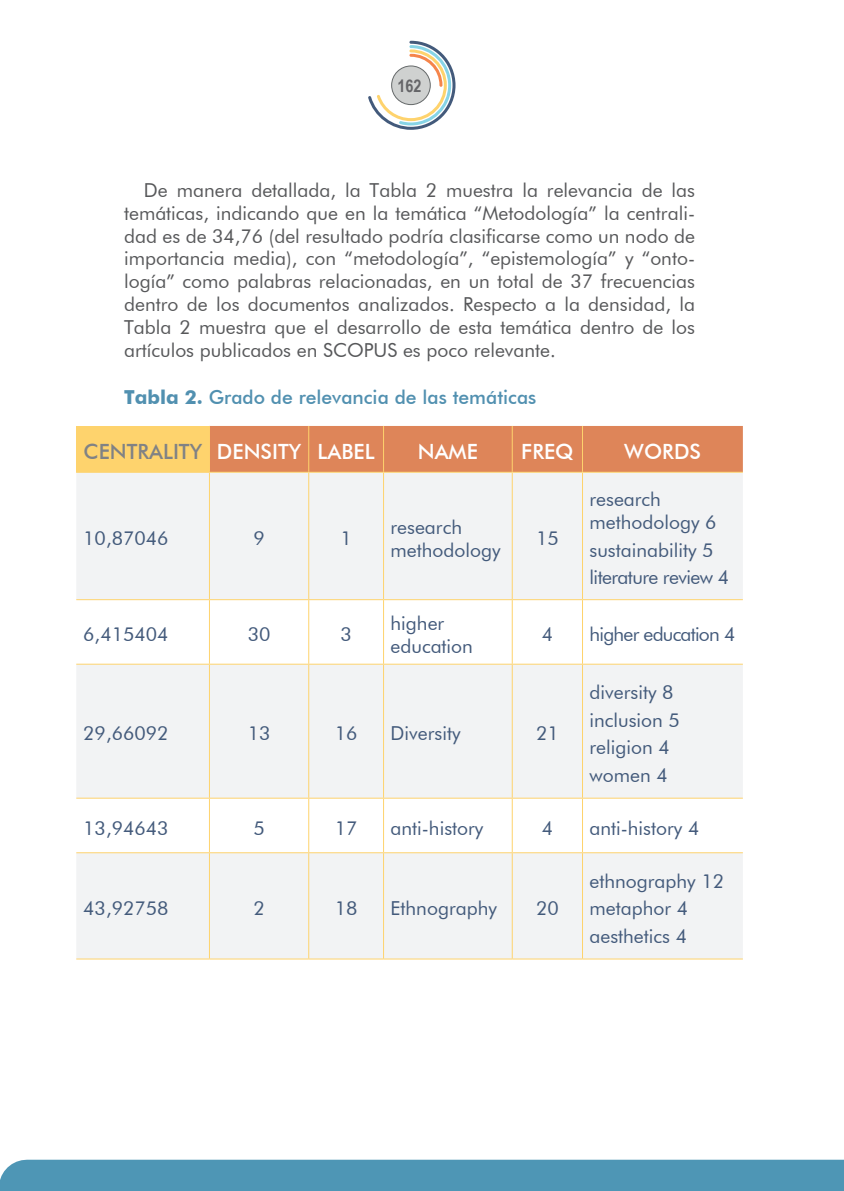
<style>
.page{position:relative;width:844px;height:1191px;background:#fff}
.page>*{position:absolute;margin:0;border:0;box-sizing:border-box;transform-origin:0 0}
.t1{font:500 21px "Futura BT";color:#fff}
.t2{font:19.25px/22.8px "Futura BT";color:#57585a;text-align:justify}
.t3{font:19.25px/27.7px "Futura BT";color:#435a7b}
.t4{font:500 19.25px "Futura BT";color:#5190b0}
.t5{font:19.25px/27.7px "Futura BT";letter-spacing:-.03em;color:#435a7b}
.t6{font:19.25px "Futura BT";letter-spacing:-.04em;color:#435a7b}
.t7{font:700 17.5px "Arial Narrow";color:#656568}
.s1{font-weight:700}
.s2{color:#808285}
</style>
<div class="page">
<svg style="left:368px;top:41px;width:87px;height:89px"></svg>
<div style="left:27px;top:1159px;width:816px;height:32px;background:#4e96b5"></div>
<div style="left:76px;top:426px;width:133px;height:46px;background:#fed36d"></div>
<div style="left:210px;top:426px;width:532px;height:46px;background:#de8559"></div>
<svg style="left:76px;top:473px;width:666px;height:485px;fill:#f2f3f4"></svg>
<hr style="left:209px;top:426px;width:1px;height:46px;background:#fed36d">
<hr style="left:308px;top:426px;width:1px;height:46px;background:#fed36d">
<hr style="left:383px;top:426px;width:1px;height:46px;background:#fed36d">
<hr style="left:511px;top:426px;width:1px;height:46px;background:#fed36d">
<hr style="left:582px;top:426px;width:1px;height:46px;background:#fed36d">
<hr style="left:76px;top:472px;width:133px;height:1px;background:#fed36d">
<hr style="left:209px;top:472px;width:100px;height:1px;background:#fed36d">
<hr style="left:209px;top:473px;width:1px;height:126px;background:#fed36d">
<hr style="left:309px;top:472px;width:74px;height:1px;background:#fed36d">
<hr style="left:308px;top:473px;width:1px;height:126px;background:#fed36d">
<hr style="left:383px;top:472px;width:129px;height:1px;background:#fed36d">
<hr style="left:383px;top:473px;width:1px;height:126px;background:#fed36d">
<hr style="left:512px;top:472px;width:70px;height:1px;background:#fed36d">
<hr style="left:511px;top:473px;width:1px;height:126px;background:#fed36d">
<hr style="left:582px;top:472px;width:160px;height:1px;background:#fed36d">
<hr style="left:582px;top:473px;width:1px;height:126px;background:#fed36d">
<hr style="left:76px;top:599px;width:133px;height:1px;background:#fed36d">
<hr style="left:209px;top:599px;width:100px;height:1px;background:#fed36d">
<hr style="left:209px;top:600px;width:1px;height:64px;background:#fed36d">
<hr style="left:309px;top:599px;width:74px;height:1px;background:#fed36d">
<hr style="left:308px;top:600px;width:1px;height:64px;background:#fed36d">
<hr style="left:383px;top:599px;width:129px;height:1px;background:#fed36d">
<hr style="left:383px;top:600px;width:1px;height:64px;background:#fed36d">
<hr style="left:512px;top:599px;width:70px;height:1px;background:#fed36d">
<hr style="left:511px;top:600px;width:1px;height:64px;background:#fed36d">
<hr style="left:582px;top:599px;width:160px;height:1px;background:#fed36d">
<hr style="left:582px;top:600px;width:1px;height:64px;background:#fed36d">
<hr style="left:76px;top:664px;width:133px;height:1px;background:#fed36d">
<hr style="left:209px;top:664px;width:100px;height:1px;background:#fed36d">
<hr style="left:209px;top:664px;width:1px;height:133px;background:#fed36d">
<hr style="left:309px;top:664px;width:74px;height:1px;background:#fed36d">
<hr style="left:308px;top:664px;width:1px;height:133px;background:#fed36d">
<hr style="left:383px;top:664px;width:129px;height:1px;background:#fed36d">
<hr style="left:383px;top:664px;width:1px;height:133px;background:#fed36d">
<hr style="left:512px;top:664px;width:70px;height:1px;background:#fed36d">
<hr style="left:511px;top:664px;width:1px;height:133px;background:#fed36d">
<hr style="left:582px;top:664px;width:160px;height:1px;background:#fed36d">
<hr style="left:582px;top:664px;width:1px;height:133px;background:#fed36d">
<hr style="left:76px;top:797px;width:133px;height:1px;background:#fed36d">
<hr style="left:209px;top:797px;width:100px;height:1px;background:#fed36d">
<hr style="left:209px;top:798px;width:1px;height:54px;background:#fed36d">
<hr style="left:309px;top:797px;width:74px;height:1px;background:#fed36d">
<hr style="left:308px;top:798px;width:1px;height:54px;background:#fed36d">
<hr style="left:383px;top:797px;width:129px;height:1px;background:#fed36d">
<hr style="left:383px;top:798px;width:1px;height:54px;background:#fed36d">
<hr style="left:512px;top:797px;width:70px;height:1px;background:#fed36d">
<hr style="left:511px;top:798px;width:1px;height:54px;background:#fed36d">
<hr style="left:582px;top:797px;width:160px;height:1px;background:#fed36d">
<hr style="left:582px;top:798px;width:1px;height:54px;background:#fed36d">
<hr style="left:76px;top:852px;width:133px;height:1px;background:#fed36d">
<hr style="left:209px;top:852px;width:100px;height:1px;background:#fed36d">
<hr style="left:209px;top:853px;width:1px;height:105px;background:#fed36d">
<hr style="left:309px;top:852px;width:74px;height:1px;background:#fed36d">
<hr style="left:308px;top:853px;width:1px;height:105px;background:#fed36d">
<hr style="left:383px;top:852px;width:129px;height:1px;background:#fed36d">
<hr style="left:383px;top:853px;width:1px;height:105px;background:#fed36d">
<hr style="left:512px;top:852px;width:70px;height:1px;background:#fed36d">
<hr style="left:511px;top:853px;width:1px;height:105px;background:#fed36d">
<hr style="left:582px;top:852px;width:160px;height:1px;background:#fed36d">
<hr style="left:582px;top:853px;width:1px;height:105px;background:#fed36d">
<hr style="left:76px;top:958px;width:133px;height:1px;background:#fed36d">
<hr style="left:209px;top:958px;width:100px;height:1px;background:#fed36d">
<hr style="left:309px;top:958px;width:74px;height:1px;background:#fed36d">
<hr style="left:383px;top:958px;width:129px;height:1px;background:#fed36d">
<hr style="left:512px;top:958px;width:70px;height:1px;background:#fed36d">
<hr style="left:582px;top:958px;width:160px;height:1px;background:#fed36d">
<p class="t7" style="left:397px;top:75px;width:25px">162</p>
<p class="t2" style="left:124px;top:179px;width:572px;text-indent:20px">De manera detallada, la Tabla 2 muestra la relevancia de las temáticas, indicando que en la temática “Metodología” la centrali&shy;dad es de 34,76 (del resultado podría clasificarse como un nodo de importancia media), con “metodología”, “epistemología” y “onto&shy;logía” como palabras relacionadas, en un total de 37 frecuencias dentro de los documentos analizados. Respecto a la densidad, la Tabla 2 muestra que el desarrollo de esta temática dentro de los artículos publicados en SCOPUS es poco relevante.</p>
<p class="t4" style="left:124px;top:385px;width:413px"><span class="s1">Tabla 2.</span> Grado de relevancia de las temáticas</p>
<p class="t1" style="left:84px;top:439px;width:292px"><span class="s2">CENTRALITY</span> DENSITY LABEL</p>
<p class="t1" style="left:418px;top:439px;width:62px">NAME</p>
<p class="t1" style="left:521px;top:439px;width:54px">FREQ</p>
<p class="t1" style="left:624px;top:439px;width:78px">WORDS</p>
<p class="t3" style="left:83px;top:524px;width:87px">10,87046</p>
<p class="t3" style="left:253px;top:524px;width:13px">9</p>
<p class="t3" style="left:340px;top:524px;width:13px">1</p>
<p class="t3" style="left:83px;top:620px;width:87px">6,415404</p>
<p class="t3" style="left:248px;top:620px;width:24px">30</p>
<p class="t3" style="left:340px;top:620px;width:13px">3</p>
<p class="t3" style="left:390px;top:515px;width:111px;line-height:22.8px">research methodology</p>
<p class="t3" style="left:390px;top:611px;width:84px;line-height:22.8px">higher education</p>
<p class="t3" style="left:536px;top:524px;width:24px">15</p>
<p class="t3" style="left:589px;top:488px;width:128px;line-height:22.8px">research methodology 6</p>
<p class="t5" style="left:589px;top:536px;width:141px">sustainability 5 literature review 4</p>
<p class="t3" style="left:541px;top:620px;width:13px">4</p>
<p class="t6" style="left:589px;top:622px;width:147px">higher education 4</p>
<p class="t3" style="left:83px;top:719px;width:87px">29,66092</p>
<p class="t3" style="left:248px;top:719px;width:24px">13</p>
<p class="t3" style="left:335px;top:719px;width:24px">16</p>
<p class="t3" style="left:390px;top:719px;width:71px">Diversity</p>
<p class="t3" style="left:536px;top:719px;width:24px">21</p>
<p class="t3" style="left:589px;top:678px;width:92px">diversity 8 inclusion 5 religion 4 women 4</p>
<p class="t3" style="left:83px;top:814px;width:87px">13,94643</p>
<p class="t3" style="left:253px;top:814px;width:13px">5</p>
<p class="t3" style="left:335px;top:814px;width:24px">17</p>
<p class="t3" style="left:390px;top:814px;width:94px">anti-history</p>
<p class="t3" style="left:541px;top:814px;width:13px">4</p>
<p class="t3" style="left:589px;top:814px;width:111px">anti-history 4</p>
<p class="t3" style="left:83px;top:894px;width:87px">43,92758</p>
<p class="t3" style="left:253px;top:894px;width:13px">2</p>
<p class="t3" style="left:335px;top:894px;width:24px">18</p>
<p class="t3" style="left:390px;top:894px;width:108px">Ethnography</p>
<p class="t3" style="left:536px;top:894px;width:24px">20</p>
<p class="t3" style="left:589px;top:866px;width:136px">ethnography 12 metaphor 4 aesthetics 4</p>
</div>
